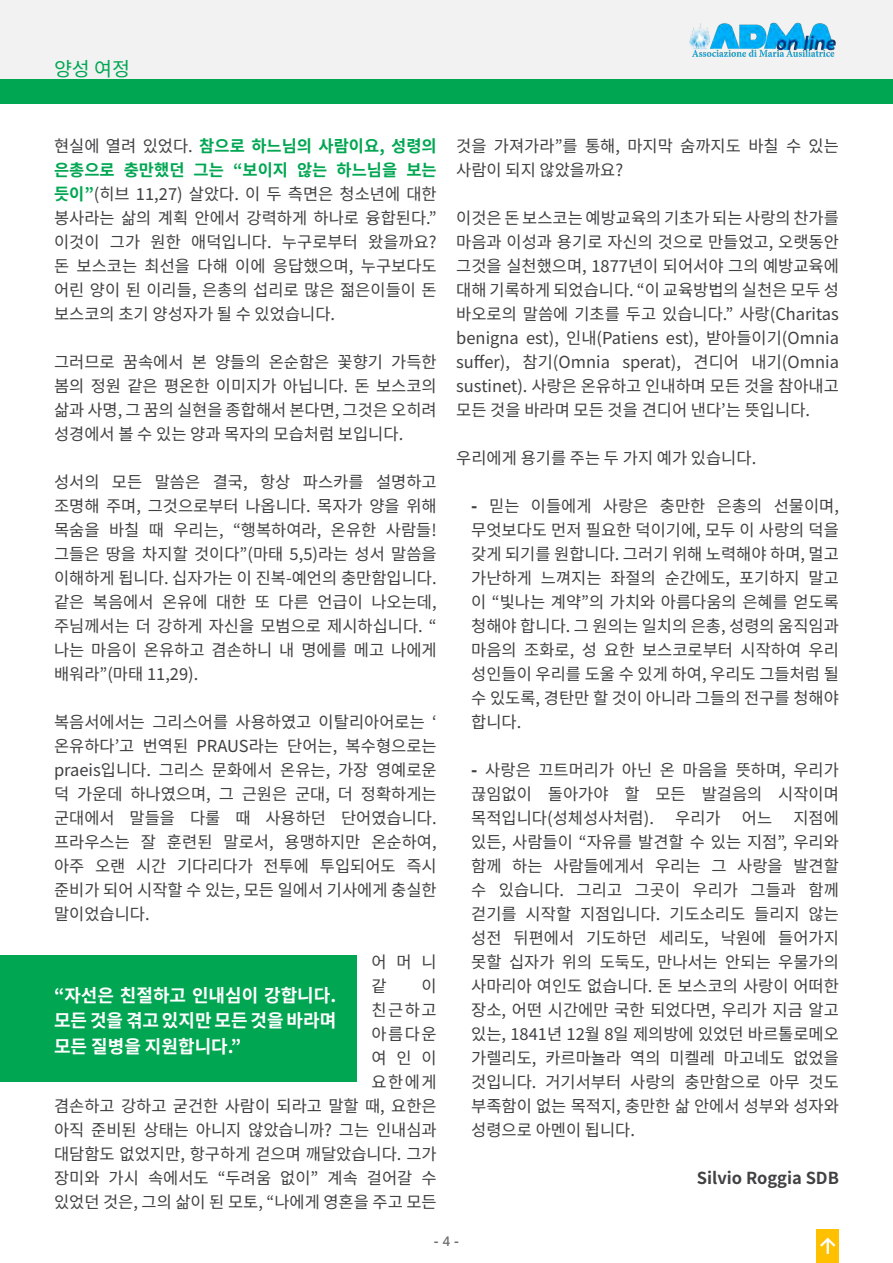
<style>
.page{position:relative;width:893px;height:1263px;background:#fff}
.page>*{position:absolute;margin:0;border:0;box-sizing:border-box;transform-origin:0 0}
.t1{font:19.5px "Noto Sans KR";color:#00a652}
.t2{font:700 18px/25.5px "Noto Sans KR";color:#fff;text-align:justify}
.t3{font:16.5px/24px "Noto Sans KR";color:#414042;text-align:justify}
.t4{font:700 16.5px "Noto Sans KR";color:#414042}
.t5{font:700 13.5px "Segoe UI";color:#6d6e70}
.s1{font-weight:700;color:#00a652}
.s2{font-weight:900}
.s3{font-weight:600}
</style>
<div class="page">
<div style="left:0;top:0;width:893px;height:80px;background:#f2f2f2"></div>
<img style="left:689px;top:22px;width:147px;height:35px">
<div style="left:816px;top:1229px;width:23px;height:34px;background:#ffc000"></div>
<svg style="left:820px;top:1237px;width:16px;height:17px"></svg>
<div style="left:0;top:80px;width:893px;height:24px;background:#00a652"></div>
<div style="left:0;top:956px;width:356px;height:126px;background:#00a652"></div>
<p class="t1" style="left:54px;top:57px;width:78px">양성 여정</p>
<p class="t3" style="left:54px;top:134px;width:384px">현실에 열려 있었다. <span class="s1">참으로 하느님의 사람이요, 성령의 은총으로 충만했던 그는 “보이지 않는 하느님을 보는 듯이”</span>(히브 11,27) 살았다. 이 두 측면은 청소년에 대한 봉사라는 삶의 계획 안에서 강력하게 하나로 융합된다.” 이것이 그가 원한 애덕입니다. 누구로부터 왔을까요? 돈 보스코는 최선을 다해 이에 응답했으며, 누구보다도 어린 양이 된 이리들, 은총의 섭리로 많은 젊은이들이 돈 보스코의 초기 양성자가 될 수 있었습니다.</p>
<p class="t3" style="left:54px;top:350px;width:384px">그러므로 꿈속에서 본 양들의 온순함은 꽃향기 가득한 봄의 정원 같은 평온한 이미지가 아닙니다. 돈 보스코의 삶과 사명, 그 꿈의 실현을 종합해서 본다면, 그것은 오히려 성경에서 볼 수 있는 양과 목자의 모습처럼 보입니다.</p>
<p class="t3" style="left:54px;top:470px;width:384px">성서의 모든 말씀은 결국, 항상 파스카를 설명하고 조명해 주며, 그것으로부터 나옵니다. 목자가 양을 위해 목숨을 바칠 때 우리는, “행복하여라, 온유한 사람들! 그들은 땅을 차지할 것이다”(마태 5,5)라는 성서 말씀을 이해하게 됩니다. 십자가는 이 진복-예언의 충만함입니다. 같은 복음에서 온유에 대한 또 다른 언급이 나오는데, 주님께서는 더 강하게 자신을 모범으로 제시하십니다. “ 나는 마음이 온유하고 겸손하니 내 명에를 메고 나에게 배워라”(마태 11,29).</p>
<p class="t3" style="left:54px;top:710px;width:384px">복음서에서는 그리스어를 사용하였고 이탈리아어로는 ‘ 온유하다’고 번역된 PRAUS라는 단어는, 복수형으로는 praeis입니다. 그리스 문화에서 온유는, 가장 영예로운 덕 가운데 하나였으며, 그 근원은 군대, 더 정확하게는 군대에서 말들을 다룰 때 사용하던 단어였습니다. 프라우스는 잘 훈련된 말로서, 용맹하지만 온순하여, 아주 오랜 시간 기다리다가 전투에 투입되어도 즉시 준비가 되어 시작할 수 있는, 모든 일에서 기사에게 충실한 말이었습니다.</p>
<p class="t3" style="left:371px;top:950px;width:67px">어머니 같</p>
<p class="t3" style="left:54px;top:974px;width:384px;text-align:right">이<br>친근하고<br>아름다운<br>여인이<br>요한에게<br>겸손하고 강하고 굳건한 사람이 되라고 말할 때, 요한은 아직 준비된 상태는 아니지 않았습니까? 그는 인내심과 대담함도 없었지만, 항구하게 걷으며 깨달았습니다. 그가 장미와 가시 속에서도 “두려움 없이” 계속 걸어갈 수 있었던 것은, 그의 삶이 된 모토, “나에게 영혼을 주고 모든</p>
<p class="t2" style="left:54px;top:983px;width:284px">“자선은 친절하고 인내심이 강합니다. 모든 것을 겪고 있지만 모든 것을 바라며 모든 질병을 지원합니다.”</p>
<p class="t3" style="left:456px;top:134px;width:384px">것을 가져가라”를 통해, 마지막 숨까지도 바칠 수 있는 사람이 되지 않았을까요?</p>
<p class="t3" style="left:456px;top:206px;width:384px">이것은 돈 보스코는 예방교육의 기초가 되는 사랑의 찬가를 마음과 이성과 용기로 자신의 것으로 만들었고, 오랫동안 그것을 실천했으며, 1877년이 되어서야 그의 예방교육에 대해 기록하게 되었습니다. “이 교육방법의 실천은 모두 성 바오로의 말씀에 기초를 두고 있습니다.” 사랑(Charitas benigna est), 인내(Patiens est), 받아들이기(Omnia suffer), 참기(Omnia sperat), 견디어 내기(Omnia sustinet). 사랑은 온유하고 인내하며 모든 것을 참아내고 모든 것을 바라며 모든 것을 견디어 낸다’는 뜻입니다.</p>
<p class="t3" style="left:456px;top:446px;width:302px">우리에게 용기를 주는 두 가지 예가 있습니다.</p>
<p class="t3" style="left:471px;top:494px;width:369px"><span class="s2">-</span> 믿는 이들에게 사랑은 충만한 은총의 선물이며, 무엇보다도 먼저 필요한 덕이기에, 모두 이 사랑의 덕을 갖게 되기를 원합니다. 그러기 위해 노력해야 하며, 멀고 가난하게 느껴지는 좌절의 순간에도, 포기하지 말고 이 “빛나는 계약”의 가치와 아름다움의 은혜를 얻도록 청해야 합니다. 그 원의는 일치의 은총, 성령의 움직임과 마음의 조화로, 성 요한 보스코로부터 시작하여 우리 성인들이 우리를 도울 수 있게 하여, 우리도 그들처럼 될 수 있도록, 경탄만 할 것이 아니라 그들의 전구를 청해야 합니다.</p>
<p class="t3" style="left:471px;top:758px;width:369px"><span class="s2">-</span> 사랑은 끄트머리가 아닌 온 마음을 뜻하며, 우리가 끊임없이 돌아가야 할 모든 발걸음의 시작이며 목적입니다(성체성사처럼).</p>
<p class="t3" style="left:675px;top:806px;width:47px">우리가</p>
<p class="t3" style="left:742px;top:806px;width:32px">어느</p>
<p class="t3" style="left:471px;top:806px;width:369px;text-indent:322px">지점에 있든, 사람들이 “자유를 발견할 수 있는 지점”, 우리와 함께 하는 사람들에게서 우리는 그 사랑을 발견할 수 있습니다. 그리고 그곳이 우리가 그들과 함께 걷기를 시작할 지점입니다. 기도소리도 들리지 않는 성전 뒤편에서 기도하던 세리도, 낙원에 들어가지 못할 십자가 위의 도둑도, 만나서는 안되는 우물가의 사마리아 여인도 없습니다. 돈 보스코의 사랑이 어떠한 장소, 어떤 시간에만 국한 되었다면, 우리가 지금 알고 있는, 1841년 12월 8일 제의방에 있었던 바르톨로메오 가렐리도, 카르마뇰라 역의 미켈레 마고네도 없었을 것입니다. 거기서부터 사랑의 충만함으로 아무 것도 부족함이 없는 목적지, 충만한 삶 안에서 성부와 성자와 성령으로 아멘이 됩니다.</p>
<p class="t4" style="left:697px;top:1169px;width:144px">Silvio Roggia SDB</p>
<p class="t5" style="left:434px;top:1229px;width:27px">- <span class="s3">4</span> -</p>
</div>
